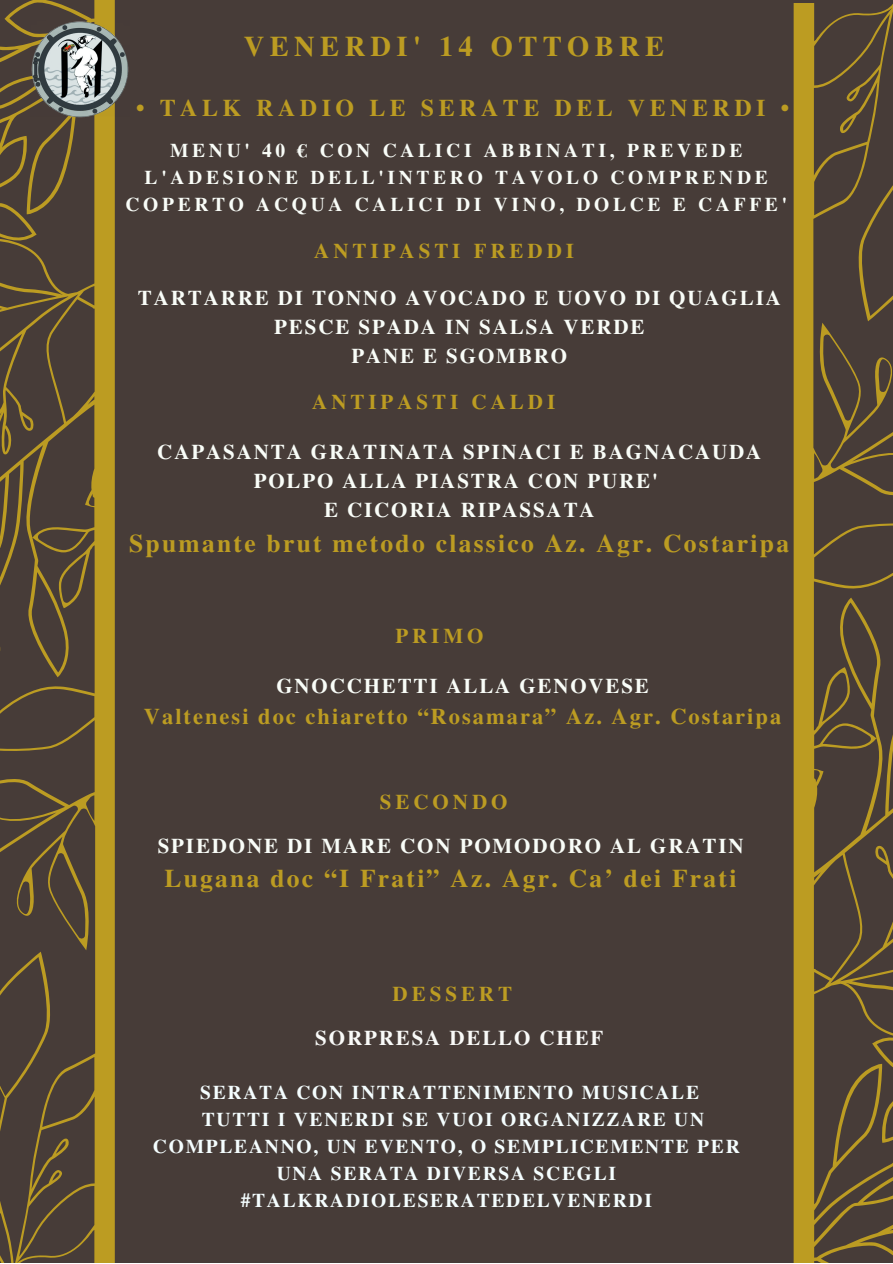
<style>
.page{position:relative;width:893px;height:1264px;background:#fff}
.page>*{position:absolute;margin:0;border:0;box-sizing:border-box;transform-origin:0 0}
.t1{font:700 28.5px "Te X Gyre Termes";letter-spacing:.19em;color:#bc9c22}
.t2{font:700 25.5px "Te X Gyre Termes";letter-spacing:.09em;color:#bc9c22}
.t3{font:700 24px "Te X Gyre Termes";letter-spacing:.19em;color:#bc9c22}
.t4{font:700 22.5px "Te X Gyre Termes";letter-spacing:.09em;color:#bc9c22}
.t5{font:700 21px/29.2px "Te X Gyre Termes";letter-spacing:.09em;color:#f9fdf8;text-align:center}
.t6{font:700 21px "Te X Gyre Termes";letter-spacing:.19em;color:#bc9c22}
.t7{font:700 21px "Te X Gyre Termes";letter-spacing:.09em;color:#f9faf8}
.t8{font:700 19.5px "Te X Gyre Termes";letter-spacing:.09em;color:#f5feff}
.t9{font:700 19.5px/27px "Te X Gyre Termes";letter-spacing:.19em;color:#f9fdf8;text-align:center}
</style>
<div class="page">
<div style="left:0;top:0;width:892px;height:1262px;background:#473c38"></div>
<svg style="left:0;top:0;width:115px;height:1262px"></svg>
<svg style="left:793px;top:4px;width:99px;height:1258px"></svg>
<img style="left:31px;top:21px;width:98px;height:98px">
<h1 class="t1" style="left:244px;top:25px;width:422px">VENERDI' 14 OTTOBRE</h1>
<p class="t3" style="left:136px;top:89px;width:654px">• TALK RADIO LE SERATE DEL VENERDI •</p>
<p class="t9" style="left:125px;top:135px;width:663px">MENU' 40 € CON CALICI ABBINATI, PREVEDE<br>L'ADESIONE DELL'INTERO TAVOLO COMPRENDE<br>COPERTO ACQUA CALICI DI VINO, DOLCE E CAFFE'</p>
<p class="t6" style="left:314px;top:235px;width:261px">ANTIPASTI FREDDI</p>
<p class="t5" style="left:138px;top:282px;width:644px">TARTARRE DI TONNO AVOCADO E UOVO DI QUAGLIA<br>PESCE SPADA IN SALSA VERDE<br>PANE E SGOMBRO</p>
<p class="t6" style="left:312px;top:385px;width:244px">ANTIPASTI CALDI</p>
<p class="t5" style="left:157px;top:436px;width:605px">CAPASANTA GRATINATA SPINACI E BAGNACAUDA<br>POLPO ALLA PIASTRA CON PURE'<br>E CICORIA RIPASSATA</p>
<p class="t2" style="left:129px;top:523px;width:661px">Spumante brut metodo classico Az. Agr. Costaripa</p>
<p class="t6" style="left:395px;top:619px;width:90px">PRIMO</p>
<p class="t5" style="left:276px;top:670px;width:374px">GNOCCHETTI ALLA GENOVESE</p>
<p class="t4" style="left:144px;top:698px;width:638px">Valtenesi doc chiaretto “Rosamara” Az. Agr. Costaripa</p>
<p class="t6" style="left:380px;top:785px;width:129px">SECONDO</p>
<p class="t5" style="left:158px;top:829px;width:587px">SPIEDONE DI MARE CON POMODORO AL GRATIN</p>
<p class="t2" style="left:164px;top:859px;width:573px">Lugana doc “I Frati” Az. Agr. Ca’ dei Frati</p>
<p class="t6" style="left:392px;top:977px;width:121px">DESSERT</p>
<p class="t7" style="left:315px;top:1021px;width:290px">SORPRESA DELLO CHEF</p>
<p class="t8" style="left:200px;top:1077px;width:500px">SERATA CON INTRATTENIMENTO MUSICALE</p>
<p class="t8" style="left:202px;top:1104px;width:504px">TUTTI I VENERDI SE VUOI ORGANIZZARE UN</p>
<p class="t8" style="left:153px;top:1131px;width:588px">COMPLEANNO, UN EVENTO, O SEMPLICEMENTE PER</p>
<p class="t8" style="left:277px;top:1158px;width:341px">UNA SERATA DIVERSA SCEGLI</p>
<p class="t8" style="left:241px;top:1185px;width:412px">#TALKRADIOLESERATEDELVENERDI</p>
</div>
